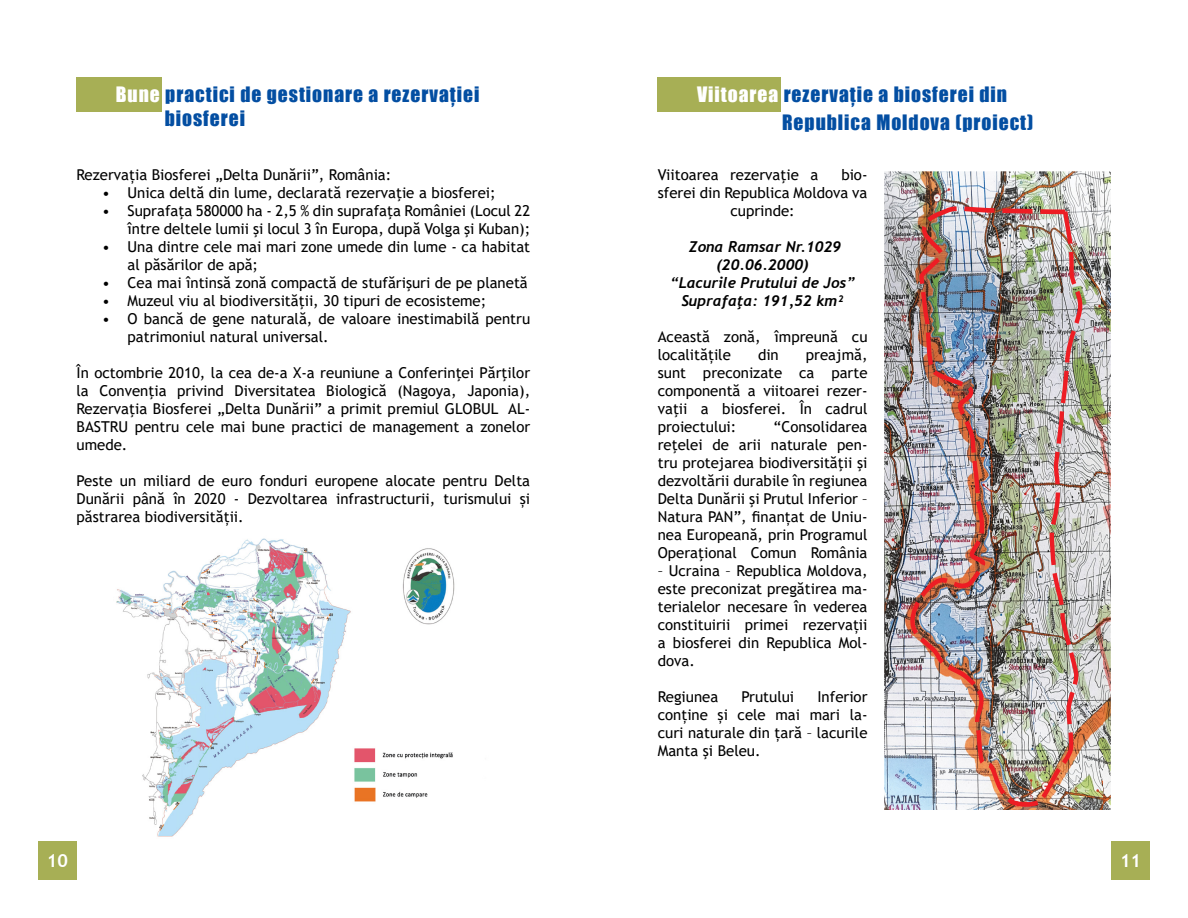
<style>
.page{position:relative;width:1188px;height:918px;background:#fff}
.page>*{position:absolute;margin:0;border:0;box-sizing:border-box;transform-origin:0 0}
.t1{font:19.5px/23.4px "Impact";letter-spacing:.05em;color:#034ea2}
.t2{font:700 18px "Trebuchet MS";color:#fff}
.t3{font:15px/18px "Trebuchet MS";color:#000;text-align:justify}
.t4{font:italic 700 15px/18px "Trebuchet";color:#000;text-align:center}
.s1{color:#fff}
</style>
<div class="page">
<div style="left:1111px;top:841px;width:39px;height:39px;background:#a7af55"></div>
<div style="left:38px;top:841px;width:39px;height:39px;background:#a7af55"></div>
<div style="left:77px;top:77px;width:85px;height:34px;background:#a7af55"></div>
<img style="left:116px;top:538px;width:339px;height:299px">
<div style="left:658px;top:77px;width:123px;height:34px;background:#a7af55"></div>
<img style="left:885px;top:172px;width:226px;height:638px">
<img style="left:904px;top:200px;width:178px;height:610px">
<h1 class="t1" style="left:165px;top:82px;width:316px;text-indent:-49px"><span class="s1">Bune</span> practici de gestionare a rezervației biosferei</h1>
<p class="t3" style="left:77px;top:166px;width:316px">Rezervația Biosferei „Delta Dunării”, România:</p>
<p class="t3" style="left:102px;top:184px;width:395px">• Unica deltă din lume, declarată rezervaţie a biosferei;</p>
<p class="t3" style="left:102px;top:202px;width:430px;text-align:right">• Suprafaţa 580000 ha - 2,5 % din suprafaţa României (Locul 22 între deltele lumii şi locul 3 în Europa, după Volga şi Kuban);</p>
<p class="t3" style="left:128px;top:238px;width:404px;text-indent:-26px">• Una dintre cele mai mari zone umede din lume - ca habitat al păsărilor de apă;</p>
<p class="t3" style="left:102px;top:274px;width:427px">• Cea mai întinsă zonă compactă de stufărişuri de pe planetă</p>
<p class="t3" style="left:102px;top:292px;width:386px">• Muzeul viu al biodiversităţii, 30 tipuri de ecosisteme;</p>
<p class="t3" style="left:128px;top:310px;width:404px;text-indent:-26px">• O bancă de gene naturală, de valoare inestimabilă pentru patrimoniul natural universal.</p>
<p class="t3" style="left:77px;top:364px;width:455px">În octombrie 2010, la cea de-a X-a reuniune a Conferinţei Părţilor la Convenţia privind Diversitatea Biologică (Nagoya, Japonia), Rezervaţia Biosferei „Delta Dunării” a primit premiul GLOBUL AL-BASTRU pentru cele mai bune practici de management a zonelor umede.</p>
<p class="t3" style="left:77px;top:472px;width:455px">Peste un miliard de euro fonduri europene alocate pentru Delta Dunării până în 2020 - Dezvoltarea infrastructurii, turismului și păstrarea biodiversității.</p>
<h1 class="t1" style="left:782px;top:80px;width:253px;line-height:27.6px;text-indent:-85px"><span class="s1">Viitoarea</span> rezervație a biosferei din<br>Republica Moldova (proiect)</h1>
<p class="t3" style="left:658px;top:166px;width:162px">Viitoarea rezervaţie a</p>
<p class="t3" style="left:841px;top:166px;width:28px">bio-</p>
<p class="t3" style="left:658px;top:184px;width:211px">sferei din Republica Moldova va</p>
<p class="t3" style="left:730px;top:202px;width:66px">cuprinde:</p>
<p class="t4" style="left:670px;top:238px;width:187px">Zona Ramsar Nr.1029 (20.06.2000)<br>“Lacurile Prutului de Jos”<br>Suprafaţa: 191,52 km²</p>
<p class="t3" style="left:658px;top:328px;width:211px">Această zonă, împreună cu localitățile</p>
<p class="t3" style="left:658px;top:346px;width:211px;text-indent:148px">preajmă, sunt preconizate ca parte componentă a viitoarei rezer&shy;vaţii a biosferei. În cadrul proiectului:</p>
<p class="t3" style="left:758px;top:346px;width:22px">din</p>
<p class="t3" style="left:658px;top:418px;width:211px;text-indent:116px">“Consolidarea reţelei de arii naturale pen&shy;tru protejarea biodiversităţii şi dezvoltării durabile în regiunea Delta Dunării şi Prutul Inferior – Natura PAN”, finanțat de Uniu&shy;nea Europeană, prin Programul Operaţional Comun România</p>
<p class="t3" style="left:658px;top:562px;width:211px">– Ucraina – Republica Moldova, este preconizat pregătirea ma&shy;terialelor necesare în vederea constituirii primei rezervații a biosferei din Republica Mol&shy;dova.</p>
<p class="t3" style="left:658px;top:688px;width:62px">Regiunea</p>
<p class="t3" style="left:742px;top:688px;width:54px">Prutului</p>
<p class="t3" style="left:658px;top:688px;width:211px;text-indent:160px">Inferior conține și cele mai mari la&shy;curi naturale din țară – lacurile Manta şi Beleu.</p>
<p class="t2" style="left:47px;top:850px;width:23px">10</p>
<p class="t2" style="left:1120px;top:850px;width:23px">11</p>
</div>
